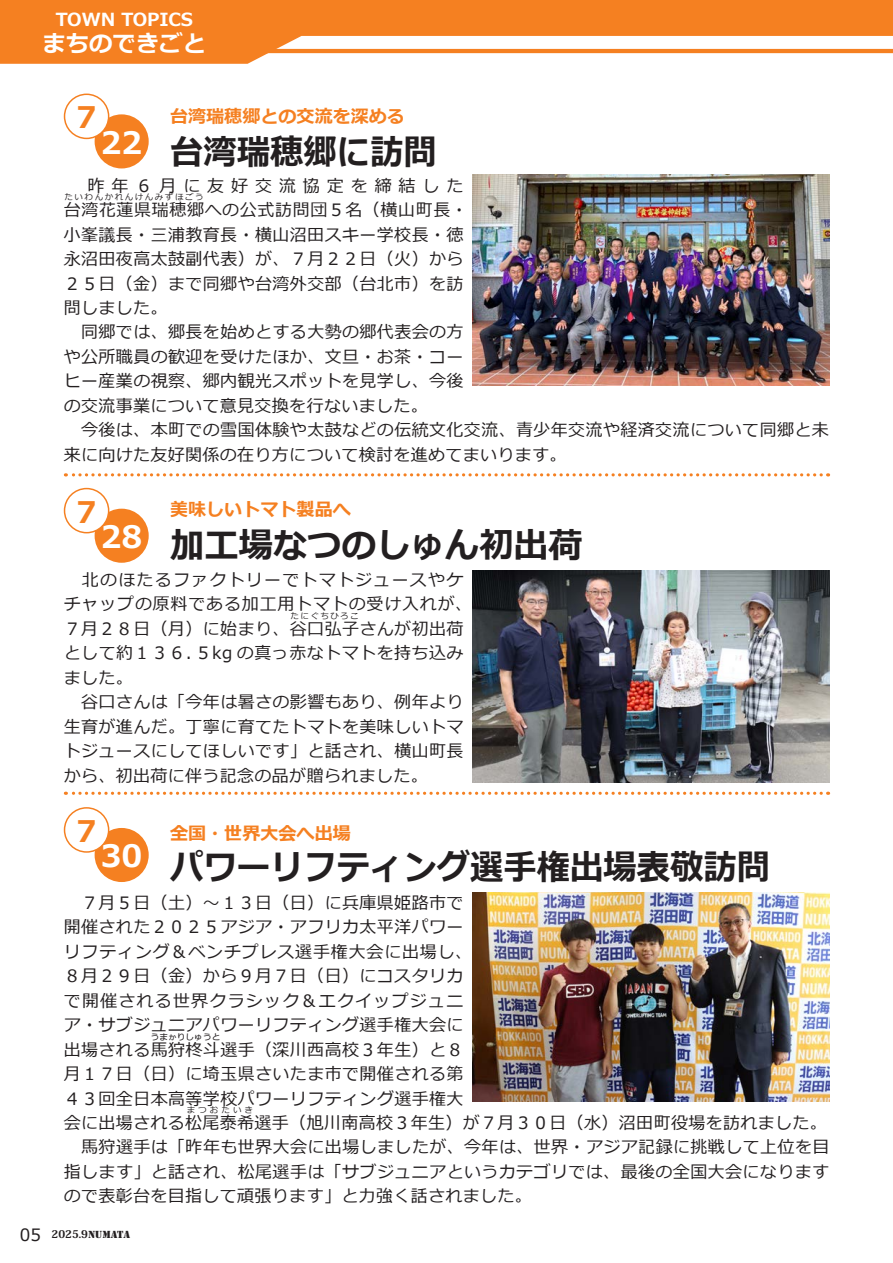
<style>
.page{position:relative;width:893px;height:1263px;background:#fff}
.page>*{position:absolute;margin:0;border:0;box-sizing:border-box;transform-origin:0 0}
.t1{font:700 35.1px "Meiryo";color:#231f20;scale:.95 1}
.t2{font:700 35.1px "Meiryo";color:#231f20}
.t3{font:700 30.9px "Meiryo";color:#fff}
.t4{font:700 29.7px "Meiryo";color:#f58021}
.t5{font:700 23.4px "Meiryo";color:#fff}
.t6{font:700 18px "Meiryo";color:#f58021}
.t7{font:700 18px "Meiryo";letter-spacing:-.005em;color:#fff}
.t8{font:16.95px/24.5px "Meiryo";letter-spacing:.025em;color:#231f20}
.t9{font:16.95px/24.5px "Meiryo";letter-spacing:.045em;color:#231f20}
.t10{font:800 10.65px "Koz Min Pro";color:#231f20}
.t11{font:8.55px "Meiryo";letter-spacing:.18em;color:#231f20}
.t12{font:8.55px "Meiryo";letter-spacing:.02em;color:#231f20}
.s1{font-family:"Stencil";font-weight:400}
</style>
<div class="page">
<img style="left:472px;top:174px;width:357px;height:212px">
<div style="left:95px;top:114px;width:54px;height:54px;background:#f58021;border-radius:50%"></div>
<div style="left:65px;top:94px;width:44px;height:44px;background:#fff;border-radius:50%"></div>
<div style="left:64px;top:94px;width:45px;height:45px;border:1px solid #f58021;border-radius:50%"></div>
<svg style="left:65px;top:792px;width:756px;height:3px"></svg>
<svg style="left:65px;top:473px;width:756px;height:3px"></svg>
<img style="left:472px;top:571px;width:357px;height:211px">
<img style="left:472px;top:893px;width:357px;height:208px">
<div style="left:95px;top:509px;width:54px;height:54px;background:#f58021;border-radius:50%"></div>
<div style="left:95px;top:828px;width:54px;height:54px;background:#f58021;border-radius:50%"></div>
<div style="left:65px;top:489px;width:44px;height:44px;background:#fff;border-radius:50%"></div>
<div style="left:64px;top:488px;width:45px;height:45px;border:1px solid #f58021;border-radius:50%"></div>
<div style="left:65px;top:808px;width:44px;height:44px;background:#fff;border-radius:50%"></div>
<div style="left:64px;top:807px;width:45px;height:46px;border:1px solid #f58021;border-radius:50%"></div>
<svg style="left:0;top:0;width:893px;height:64px;fill:#f58021"></svg>
<p class="t7" style="left:56px;top:9px;width:138px">TOWN TOPICS</p>
<h3 class="t5" style="left:43px;top:30px;width:165px">まちのできごと</h3>
<h3 class="t4" style="left:72px;top:101px;width:31px">７</h3>
<h2 class="t3" style="left:101px;top:125px;width:43px">22</h2>
<p class="t6" style="left:170px;top:106px;width:236px">台湾瑞穂郷との交流を深める</p>
<h1 class="t1" style="left:170px;top:133px;width:282px">台湾瑞穂郷に訪問</h1>
<p class="t8" style="left:64px;top:174px;width:405px">　昨年６月に友好交流協定を締結した台湾花蓮県瑞穂郷への公式訪問団５名（横山町長・</p>
<p class="t11" style="left:65px;top:192px;width:141px">たいわんかれんけんみずほごう</p>
<p class="t8" style="left:64px;top:223px;width:767px">小峯議長・三浦教育長・横山沼田スキー学校長・徳<br>永沼田夜高太鼓副代表）が、７月２２日（火）から<br>２５日（金）まで同郷や台湾外交部（台北市）を訪<br>問しました。<br>　同郷では、郷長を始めとする大勢の郷代表会の方<br>や公所職員の歓迎を受けたほか、文旦・お茶・コー<br>ヒー産業の視察、郷内観光スポットを見学し、今後<br>の交流事業について意見交換を行ないました。<br>　今後は、本町での雪国体験や太鼓などの伝統文化交流、青少年交流や経済交流について同郷と未来に向けた友好関係の在り方について検討を進めてまいります。</p>
<h3 class="t4" style="left:72px;top:495px;width:31px">７</h3>
<h2 class="t3" style="left:101px;top:519px;width:43px">28</h2>
<p class="t6" style="left:170px;top:500px;width:182px">美味しいトマト製品へ</p>
<h1 class="t2" style="left:170px;top:526px;width:414px">加工場なつのしゅん初出荷</h1>
<p class="t9" style="left:64px;top:568px;width:410px">　北のほたるファクトリーでトマトジュースやケチャップの原料である加工用トマトの受け入れが、<br>７月２８日（月）に始まり、谷口弘子さんが初出荷</p>
<p class="t11" style="left:291px;top:611px;width:70px">たにぐちひろこ</p>
<p class="t8" style="left:64px;top:641px;width:401px">として約１３６．５kg の真っ赤なトマトを持ち込みました。<br>　谷口さんは「今年は暑さの影響もあり、例年より生育が進んだ。丁寧に育てたトマトを美味しいトマトジュースにしてほしいです」と話され、横山町長から、初出荷に伴う記念の品が贈られました。</p>
<h3 class="t4" style="left:72px;top:814px;width:31px">７</h3>
<h2 class="t3" style="left:101px;top:839px;width:43px">30</h2>
<p class="t6" style="left:170px;top:824px;width:182px">全国・世界大会へ出場</p>
<h1 class="t1" style="left:170px;top:848px;width:633px">パワーリフティング選手権出場表敬訪問</h1>
<p class="t8" style="left:20px;top:1223px;width:23px">05</p>
<p class="t8" style="left:64px;top:891px;width:410px">　７月５日（土）～１３日（日）に兵庫県姫路市で開催された２０２５アジア・アフリカ太平洋パワーリフティング＆ベンチプレス選手権大会に出場し、<br>８月２９日（金）から９月７日（日）にコスタリカで開催される世界クラシック＆エクイップジュニア・サブジュニアパワーリフティング選手権大会に出場される馬狩柊斗選手（深川西高校３年生）と８</p>
<p class="t12" style="left:151px;top:1031px;width:71px">うまかりしゅうと</p>
<p class="t8" style="left:64px;top:1062px;width:764px">月１７日（日）に埼玉県さいたま市で開催される第<br>４３回全日本高等学校パワーリフティング選手権大<br>会に出場される松尾泰希選手（旭川南高校３年生）が７月３０日（水）沼田町役場を訪れました。</p>
<p class="t11" style="left:187px;top:1105px;width:68px">まつおたいき</p>
<p class="t8" style="left:64px;top:1135px;width:767px;text-align:justify">　馬狩選手は「昨年も世界大会に出場しましたが、今年は、世界・アジア記録に挑戦して上位を目指します」と話され、松尾選手は「サブジュニアというカテゴリでは、最後の全国大会になりますので表彰台を目指して頑張ります」と力強く話されました。</p>
<p class="t10" style="left:52px;top:1226px;width:80px">2025.9<span class="s1">NUMATA</span></p>
</div>
